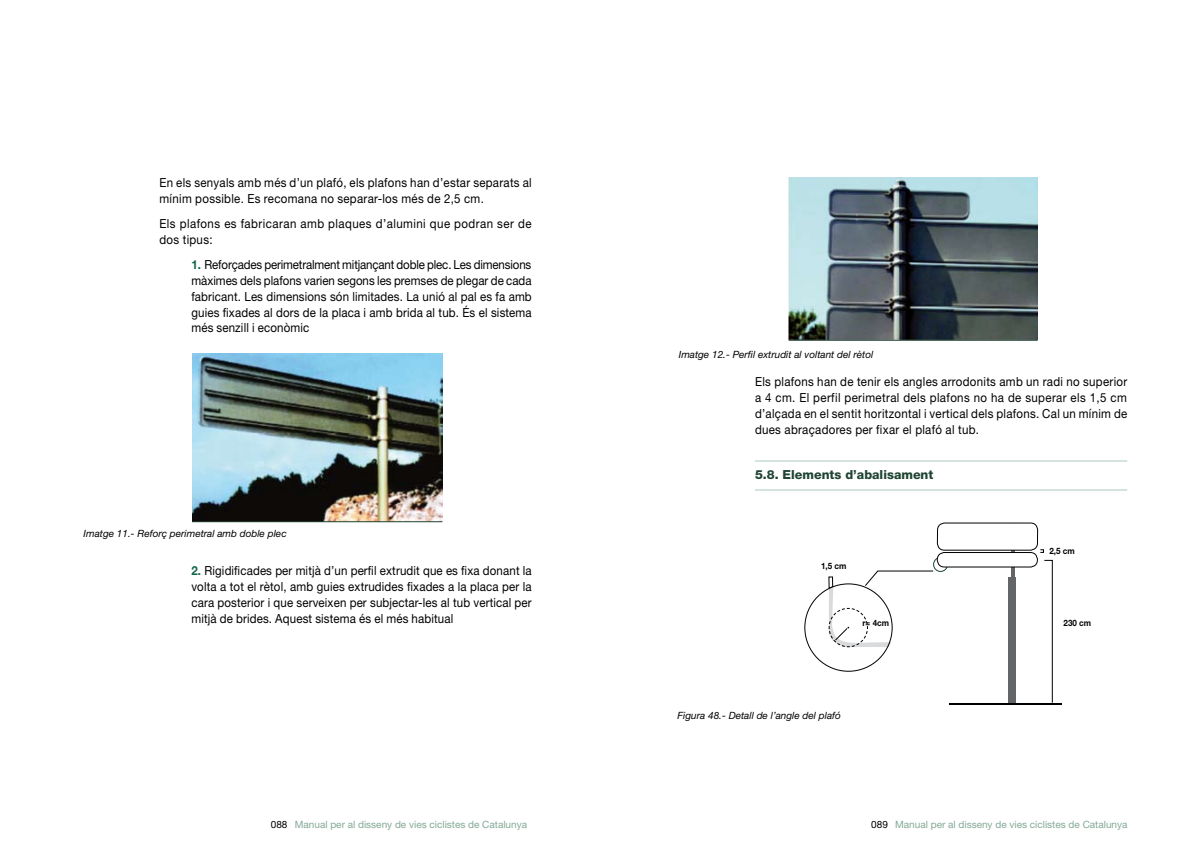
<style>
.page{position:relative;width:1191px;height:851px;background:#fff}
.page>*{position:absolute;margin:0;border:0;box-sizing:border-box;transform-origin:0 0}
.t1{font:12.5px/16px "Helvetica Neue LT";letter-spacing:.025em;color:#000;text-align:justify;scale:.92 1}
.t2{font:800 12.5px "Helvetica Neue LT";color:#204433}
.t3{font:italic 10px "Helvetica Neue LT";color:#000}
.t4{font:10px "Helvetica Neue LT";color:#82a996}
.t5{font:700 8.75px "Helvetica Neue LT";color:#000;scale:.92 1}
.s1{font-weight:700;color:#0f654b}
.s2{color:#000}
</style>
<div class="page">
<img style="left:192px;top:353px;width:250px;height:168px">
<hr style="left:192px;top:521px;width:250px;height:1px;background:#204433">
<hr style="left:755px;top:460px;width:372px;height:1px;background:#aac8be">
<hr style="left:755px;top:489px;width:372px;height:1px;background:#aac8be">
<img style="left:788px;top:177px;width:249px;height:163px">
<hr style="left:788px;top:340px;width:249px;height:1px;background:#204433">
<div style="left:933px;top:557px;width:15px;height:15px;border:1px solid #204433;border-radius:50%"></div>
<hr style="left:949px;top:703px;width:112px;height:1px;background:#000">
<div style="left:1008px;top:577px;width:7px;height:125px;background:#646567"></div>
<hr style="left:1011px;top:523px;width:3px;height:54px;background:#646567">
<div style="left:937px;top:523px;width:100px;height:27px;background:#fff;border-radius:7px"></div>
<div style="left:937px;top:522px;width:101px;height:28px;border:1px solid #000;border-radius:7px"></div>
<div style="left:937px;top:552px;width:100px;height:15px;background:#fff;border-radius:7px"></div>
<div style="left:937px;top:552px;width:100px;height:15px;border:1px solid #000;border-radius:7px"></div>
<svg style="left:1044px;top:559px;width:9px;height:144px"></svg>
<svg style="left:1040px;top:549px;width:4px;height:3px"></svg>
<svg style="left:828px;top:570px;width:106px;height:77px"></svg>
<p class="t1" style="left:159px;top:174px;width:406px">En els senyals amb més d’un plafó, els plafons han d’estar separats al mínim possible. Es recomana no separar-los més de 2,5 cm.</p>
<p class="t1" style="left:159px;top:215px;width:406px">Els plafons es fabricaran amb plaques d’alumini que podran ser de dos tipus:</p>
<p class="t1" style="left:191px;top:256px;width:371px"><span class="s1">1.</span> Reforçades perimetralment mitjançant doble plec. Les dimensions màximes dels plafons varien segons les premses de plegar de cada fabricant. Les dimensions són limitades. La unió al pal es fa amb guies fixades al dors de la placa i amb brida al tub. És el sistema més senzill i econòmic</p>
<p class="t3" style="left:84px;top:527px;width:205px">Imatge 11.- Reforç perimetral amb doble plec</p>
<p class="t1" style="left:191px;top:562px;width:371px"><span class="s1">2.</span> Rigidificades per mitjà d’un perfil extrudit que es fixa donant la volta a tot el rètol, amb guies extrudides fixades a la placa per la cara posterior i que serveixen per subjectar-les al tub vertical per mitjà de brides. Aquest sistema és el més habitual</p>
<p class="t3" style="left:679px;top:348px;width:196px">Imatge 12.- Perfil extrudit al voltant del rètol</p>
<p class="t1" style="left:755px;top:373px;width:406px">Els plafons han de tenir els angles arrodonits amb un radi no superior a 4 cm. El perfil perimetral dels plafons no ha de superar els 1,5 cm d’alçada en el sentit horitzontal i vertical dels plafons. Cal un mínim de dues abraçadores per fixar el plafó al tub.</p>
<p class="t2" style="left:755px;top:467px;width:180px">5.8. Elements d’abalisament</p>
<p class="t5" style="left:821px;top:560px;width:29px">1,5 cm</p>
<p class="t5" style="left:862px;top:617px;width:30px">r= 4cm</p>
<p class="t3" style="left:677px;top:709px;width:165px">Figura 48.- Detall de l’angle del plafó</p>
<p class="t5" style="left:1049px;top:545px;width:29px">2,5 cm</p>
<p class="t5" style="left:1063px;top:617px;width:31px">230 cm</p>
<p class="t4" style="left:271px;top:818px;width:258px"><span class="s2">088</span> Manual per al disseny de vies ciclistes de Catalunya</p>
<p class="t4" style="left:871px;top:818px;width:258px"><span class="s2">089</span> Manual per al disseny de vies ciclistes de Catalunya</p>
</div>
